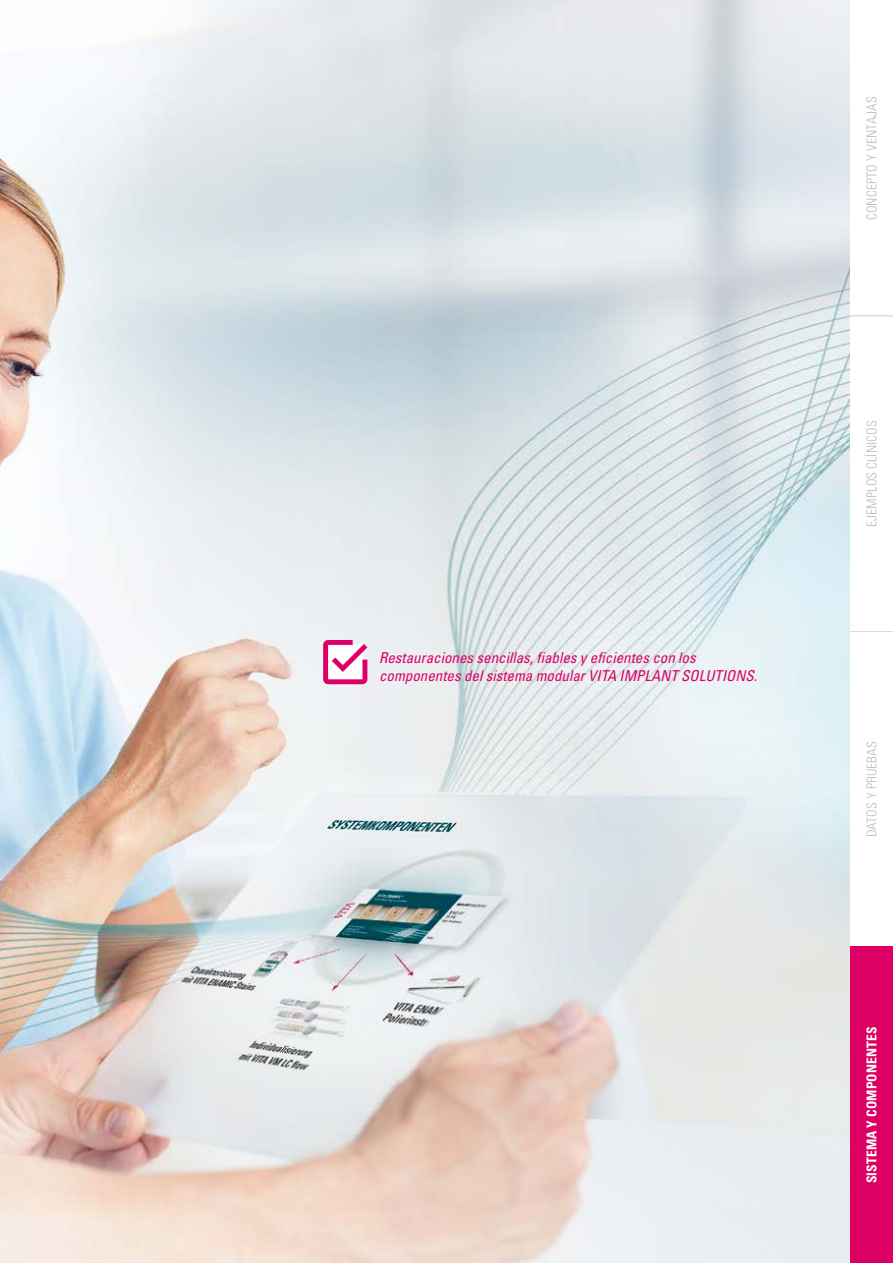
<style>
.page{position:relative;width:893px;height:1263px;background:#fff}
.page>*{position:absolute;margin:0;border:0;box-sizing:border-box;transform-origin:0 0}
.t1{font:italic condensed 15px/18px "Univers LT";color:#dd0064}
.t2{font:300 condensed 13.5px "Univers LT Std";letter-spacing:.01em;color:#bbbcbd}
.t3{font:700 condensed 13.5px "Univers LT Std";letter-spacing:.01em;color:#fff}
</style>
<div class="page">
<img style="left:0;top:0;width:850px;height:1263px">
<hr style="left:850px;top:631px;width:43px;height:1px;background:#dadada">
<div style="left:850px;top:946px;width:43px;height:317px;background:#dd0064"></div>
<svg style="left:323px;top:640px;width:44px;height:44px"></svg>
<hr style="left:850px;top:315px;width:43px;height:1px;background:#dadada">
<p class="t1" style="left:379px;top:648px;width:380px">Restauraciones sencillas, fiables y eficientes con los componentes del sistema modular VITA IMPLANT SOLUTIONS.</p>
<p class="t2" style="left:864px;top:220px;width:125px;rotate:-90deg">CONCEPTO Y VENTAJAS</p>
<p class="t2" style="left:864px;top:527px;width:108px;rotate:-90deg">EJEMPLOS CLÍNICOS</p>
<p class="t2" style="left:864px;top:837px;width:98px;rotate:-90deg">DATOS Y PRUEBAS</p>
<p class="t3" style="left:863px;top:1183px;width:158px;rotate:-90deg">SISTEMA Y COMPONENTES</p>
</div>
